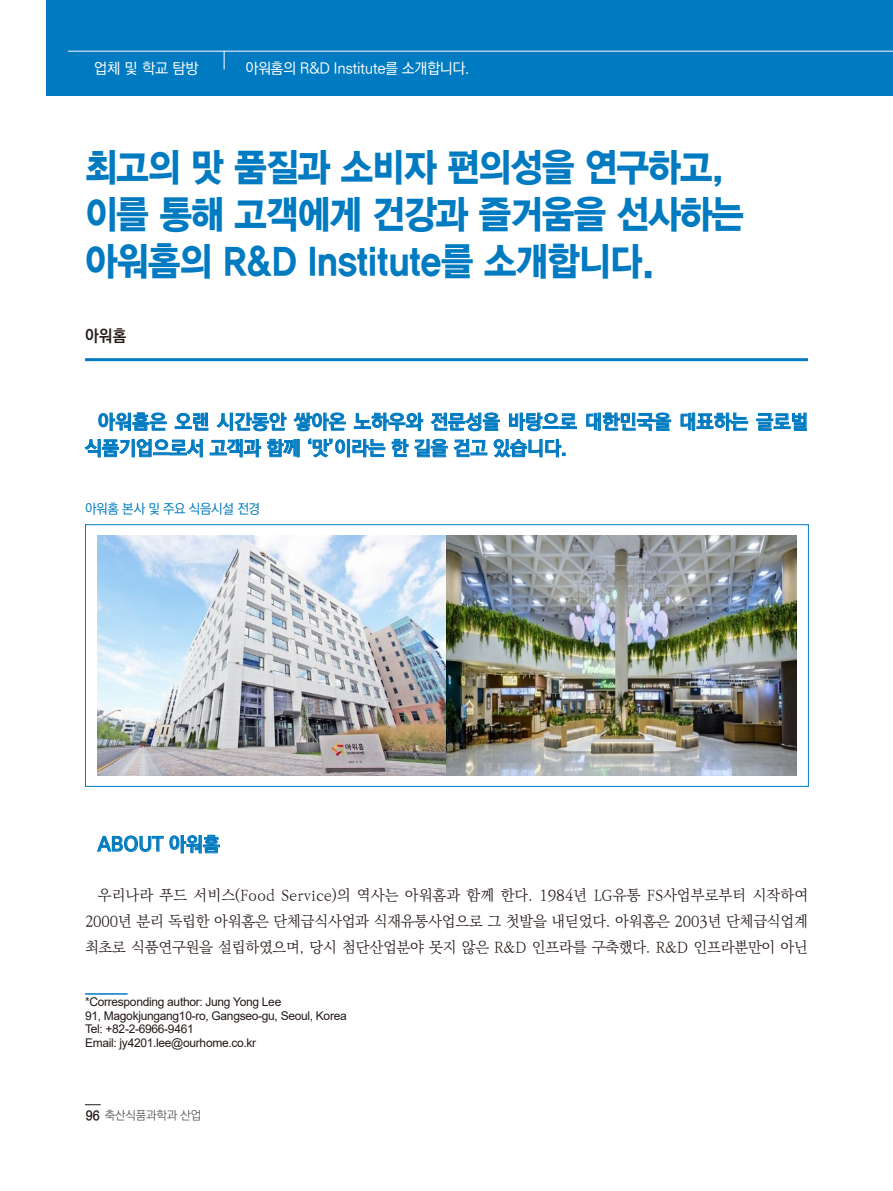
<style>
.page{position:relative;width:893px;height:1191px;background:#fff}
.page>*{position:absolute;margin:0;border:0;box-sizing:border-box;transform-origin:0 0}
.t1{font:39px "YDVYGO36";letter-spacing:-.02em;color:#007ac0;scale:.9 1}
.t2{font:700 19.5px/26.4px "Ko Pub World Dotum";letter-spacing:.015em;color:#007ac0}
.t3{font:700 16.5px "Ko Pub World Dotum";color:#231916;scale:.95 1}
.t4{font:300 15px/26.4px "Ko Pub World Batang";letter-spacing:-.01em;color:#231916;text-align:justify}
.t5{font:500 15px "Ko Pub World Dotum";letter-spacing:-.03em;color:#fff}
.t6{font:500 13.5px "Ko Pub World Dotum";letter-spacing:-.02em;color:#007ac0}
.t7{font:700 13.5px "Ko Pub World Dotum";color:#231916;scale:.91 1}
.t8{font:12px "Arial";letter-spacing:-.025em;color:#231916}
.t9{font:300 12px "Ko Pub World Dotum";letter-spacing:-.01em;color:#4d4a4a}
</style>
<div class="page">
<svg style="left:85px;top:1104px;width:16px;height:1px"></svg>
<div style="left:47px;top:0;width:846px;height:95px;background:#007ac0"></div>
<hr style="left:68px;top:51px;width:825px;height:1px;background:#fff">
<svg style="left:224px;top:51px;width:1px;height:19px"></svg>
<hr style="left:85px;top:358px;width:723px;height:3px;background:#007ac0">
<svg style="left:99px;top:412px;width:68px;height:19px"></svg>
<svg style="left:175px;top:413px;width:33px;height:17px"></svg>
<svg style="left:217px;top:413px;width:69px;height:18px"></svg>
<svg style="left:294px;top:412px;width:52px;height:19px"></svg>
<svg style="left:354px;top:413px;width:69px;height:18px"></svg>
<svg style="left:431px;top:412px;width:69px;height:19px"></svg>
<svg style="left:509px;top:413px;width:68px;height:18px"></svg>
<svg style="left:586px;top:412px;width:85px;height:19px"></svg>
<svg style="left:681px;top:413px;width:67px;height:18px"></svg>
<svg style="left:756px;top:413px;width:51px;height:18px"></svg>
<svg style="left:85px;top:439px;width:118px;height:18px"></svg>
<svg style="left:210px;top:439px;width:51px;height:18px"></svg>
<svg style="left:267px;top:439px;width:33px;height:18px"></svg>
<svg style="left:308px;top:438px;width:77px;height:19px"></svg>
<svg style="left:392px;top:439px;width:16px;height:18px"></svg>
<svg style="left:414px;top:439px;width:34px;height:18px"></svg>
<svg style="left:454px;top:439px;width:33px;height:18px"></svg>
<svg style="left:494px;top:439px;width:71px;height:18px"></svg>
<svg style="left:97px;top:836px;width:67px;height:15px"></svg>
<svg style="left:170px;top:835px;width:50px;height:18px"></svg>
<hr style="left:85px;top:993px;width:43px;height:1px;background:#007ac0">
<div style="left:85px;top:524px;width:724px;height:263px;background:#fff;border:1px solid #007ac0"></div>
<img style="left:97px;top:536px;width:700px;height:239px">
<p class="t5" style="left:94px;top:57px;width:106px">업체 및 학교 탐방</p>
<p class="t5" style="left:245px;top:57px;width:226px">아워홈의 R&amp;D Institute를 소개합니다.</p>
<p class="t1" style="left:85px;top:141px;width:711px">최고의 맛 품질과 소비자 편의성을 연구하고,</p>
<p class="t1" style="left:85px;top:188px;width:734px">이를 통해 고객에게 건강과 즐거움을 선사하는</p>
<p class="t1" style="left:85px;top:235px;width:634px">아워홈의 R&amp;D Institute를 소개합니다.</p>
<p class="t3" style="left:85px;top:324px;width:45px">아워홈</p>
<p class="t2" style="left:85px;top:409px;width:724px;text-indent:13px">아워홈은 오랜 시간동안 쌓아온 노하우와 전문성을 바탕으로 대한민국을 대표하는 글로벌 식품기업으로서 고객과 함께 ‘맛’이라는 한 길을 걷고 있습니다.</p>
<p class="t6" style="left:85px;top:499px;width:177px">아워홈 본사 및 주요 식음시설 전경</p>
<p class="t2" style="left:98px;top:832px;width:124px">ABOUT 아워홈</p>
<p class="t4" style="left:85px;top:882px;width:724px;text-indent:13px">우리나라 푸드 서비스(Food Service)의 역사는 아워홈과 함께 한다. 1984년 LG유통 FS사업부로부터 시작하여 2000년 분리 독립한 아워홈은 단체급식사업과 식재유통사업으로 그 첫발을 내딛었다. 아워홈은 2003년 단체급식업계 최초로 식품연구원을 설립하였으며, 당시 첨단산업분야 못지 않은 R&amp;D 인프라를 구축했다. R&amp;D 인프라뿐만이 아닌</p>
<p class="t8" style="left:85px;top:993px;width:198px">*Corresponding author: Jung Yong Lee</p>
<p class="t8" style="left:85px;top:1007px;width:263px">91, Magokjungang10-ro, Gangseo-gu, Seoul, Korea</p>
<p class="t8" style="left:85px;top:1020px;width:110px">Tel: +82-2-6966-9461</p>
<p class="t8" style="left:85px;top:1034px;width:173px">Email: jy4201.lee@ourhome.co.kr</p>
<p class="t7" style="left:86px;top:1105px;width:17px">96</p>
<p class="t9" style="left:105px;top:1106px;width:98px">축산식품과학과 산업</p>
</div>
